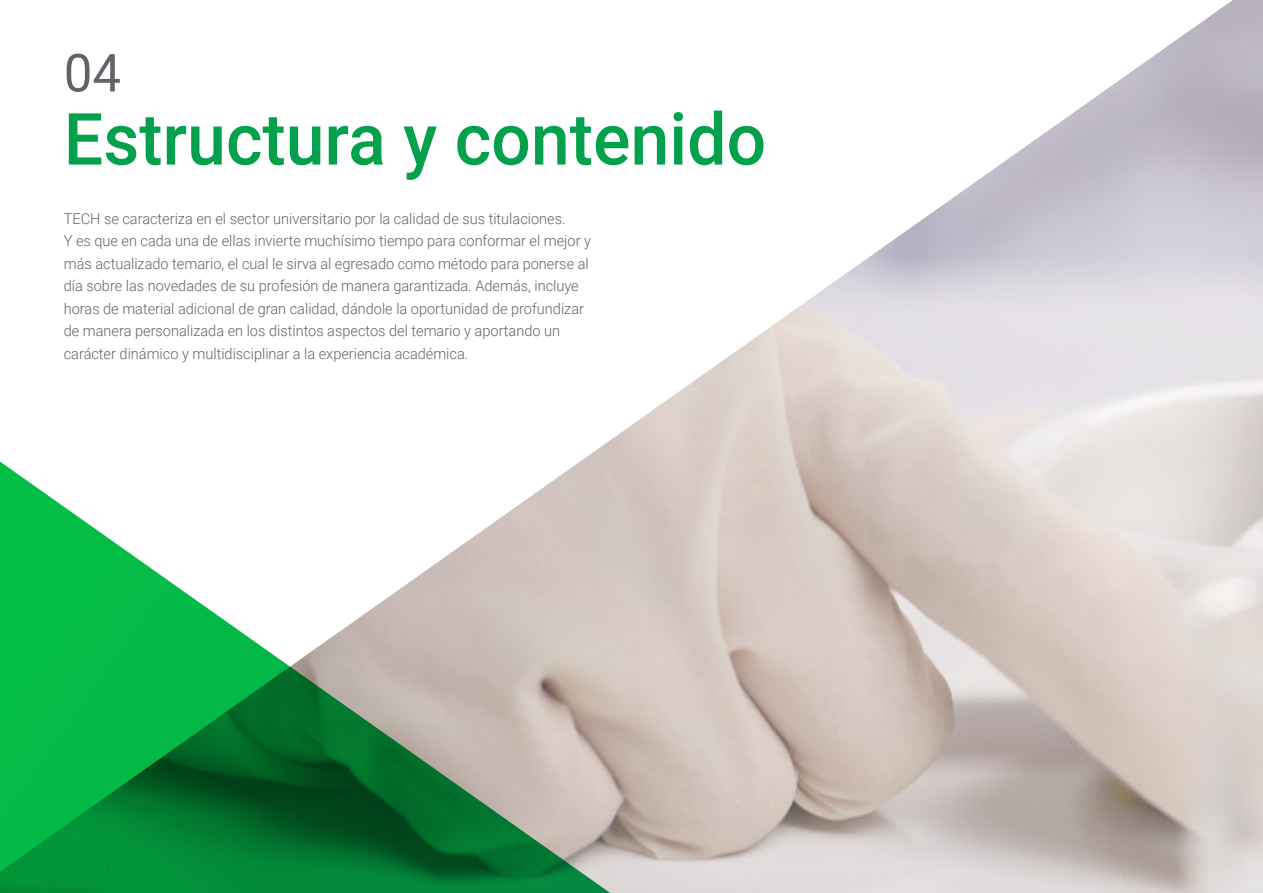
<style>
.page{position:relative;width:1263px;height:893px;background:#fff}
.page>*{position:absolute;margin:0;border:0;box-sizing:border-box;transform-origin:0 0}
.t1{font:500 72px "Roboto";color:#04a14d}
.t2{font:52.5px "Roboto";color:#61646a}
.t3{font:300 15px/22.5px "Roboto";color:#61646a}
</style>
<div class="page">
<img style="left:602px;top:0;width:661px;height:893px">
<svg style="left:0;top:446px;width:640px;height:447px"></svg>
<h2 class="t2" style="left:64px;top:36px;width:59px">04</h2>
<h1 class="t1" style="left:64px;top:89px;width:704px">Estructura y contenido</h1>
<p class="t3" style="left:64px;top:207px;width:529px">TECH se caracteriza en el sector universitario por la calidad de sus titulaciones.<br>Y es que en cada una de ellas invierte muchísimo tiempo para conformar el mejor y más actualizado temario, el cual le sirva al egresado como método para ponerse al día sobre las novedades de su profesión de manera garantizada. Además, incluye horas de material adicional de gran calidad, dándole la oportunidad de profundizar de manera personalizada en los distintos aspectos del temario y aportando un carácter dinámico y multidisciplinar a la experiencia académica.</p>
</div>
